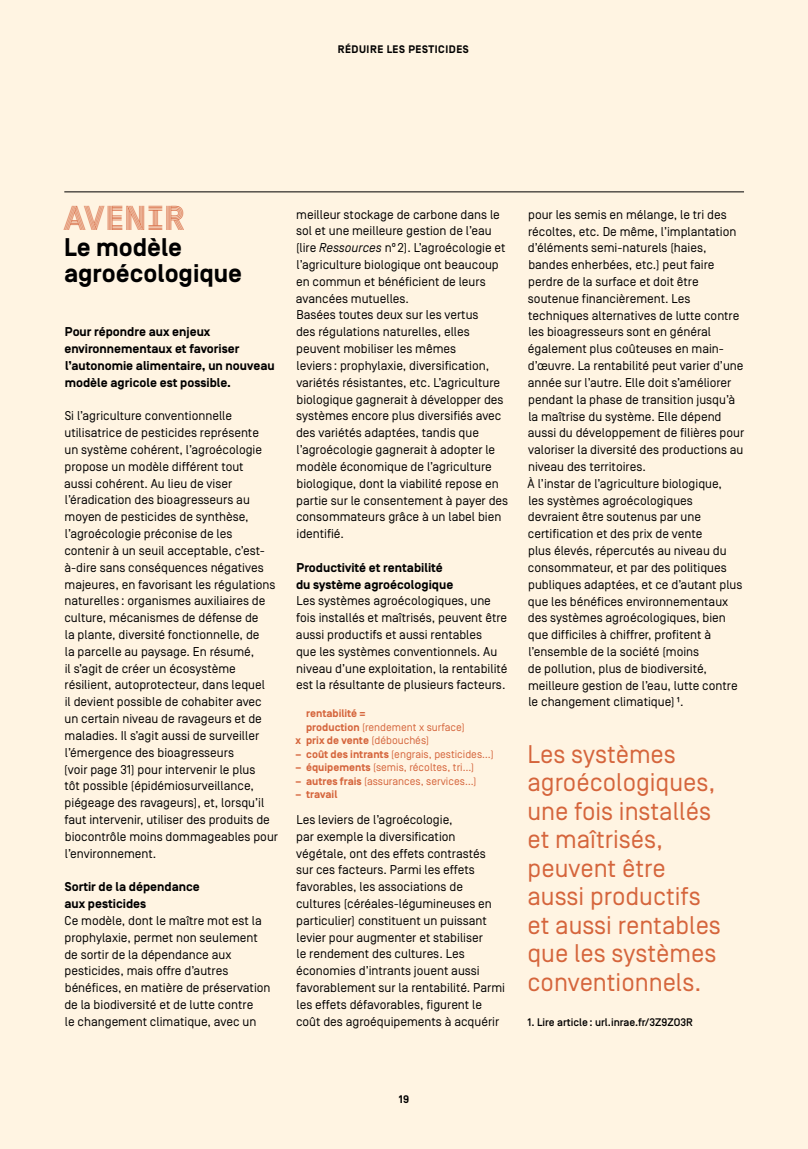
<style>
.page{position:relative;width:808px;height:1149px;background:#fff}
.page>*{position:absolute;margin:0;border:0;box-sizing:border-box;transform-origin:0 0}
.t1{font:34.5px "Parade Four";letter-spacing:.04em;color:#d5653c}
.t2{font:25.5px/28.5px "Simplon Norm";color:#d5653c}
.t3{font:700 25.5px/26.2px "Simplon Norm";color:#000}
.t4{font:12.75px/16.8px "Simplon Norm";color:#000}
.t5{font:700 12.75px/16.8px "Simplon Norm";color:#000}
.t6{font:10.95px "Simplon Norm";color:#d5653c}
.t7{font:700 10.95px "Simplon Norm";color:#d5653c}
.t8{font:500 10.95px "Simplon Norm";color:#000}
.t9{font:700 10.95px "Simplon Norm";letter-spacing:.05em;color:#000}
.s1{font-style:italic}
.s2{font-weight:700}
.s3{font-weight:400}
</style>
<div class="page">
<div style="left:0;top:0;width:808px;height:1148px;background:#fff4e2"></div>
<hr style="left:64px;top:191px;width:680px;height:1px;background:#000">
<p class="t9" style="left:338px;top:44px;width:133px">RÉDUIRE LES PESTICIDES</p>
<h1 class="t1" style="left:63px;top:198px;width:123px">AVENIR</h1>
<h2 class="t3" style="left:64px;top:235px;width:180px">Le modèle agroécologique</h2>
<p class="t5" style="left:64px;top:324px;width:212px">Pour répondre aux enjeux environnementaux et favoriser l’autonomie alimentaire, un nouveau modèle agricole est possible.</p>
<p class="t4" style="left:64px;top:407px;width:215px">Si l’agriculture conventionnelle utilisatrice de pesticides représente<br>un système cohérent, l’agroécologie propose un modèle différent tout<br>aussi cohérent. Au lieu de viser l’éradication des bioagresseurs au moyen de pesticides de synthèse, l’agroécologie préconise de les contenir à un seuil acceptable, c’est&shy;à-dire sans conséquences négatives majeures, en favorisant les régulations naturelles : organismes auxiliaires de culture, mécanismes de défense de<br>la plante, diversité fonctionnelle, de<br>la parcelle au paysage. En résumé,<br>il s’agit de créer un écosystème résilient, autoprotecteur, dans lequel<br>il devient possible de cohabiter avec un certain niveau de ravageurs et de maladies. Il s’agit aussi de surveiller l’émergence des bioagresseurs<br>(voir page 31) pour intervenir le plus<br>tôt possible (épidémiosurveillance, piégeage des ravageurs), et, lorsqu’il faut intervenir, utiliser des produits de biocontrôle moins dommageables pour l’environnement.</p>
<p class="t5" style="left:64px;top:878px;width:137px">Sortir de la dépendance aux pesticides</p>
<p class="t4" style="left:64px;top:912px;width:208px">Ce modèle, dont le maître mot est la prophylaxie, permet non seulement de sortir de la dépendance aux pesticides, mais offre d’autres bénéfices, en matière de préservation de la biodiversité et de lutte contre<br>le changement climatique, avec un</p>
<p class="t4" style="left:296px;top:206px;width:214px">meilleur stockage de carbone dans le sol et une meilleure gestion de l’eau (lire <span class="s1">Ressources</span> no2). L’agroécologie et l’agriculture biologique ont beaucoup en commun et bénéficient de leurs avancées mutuelles.<br>Basées toutes deux sur les vertus<br>des régulations naturelles, elles peuvent mobiliser les mêmes<br>leviers : prophylaxie, diversification, variétés résistantes, etc. L’agriculture biologique gagnerait à développer des systèmes encore plus diversifiés avec des variétés adaptées, tandis que l’agroécologie gagnerait à adopter le modèle économique de l’agriculture biologique, dont la viabilité repose en partie sur le consentement à payer des consommateurs grâce à un label bien identifié.</p>
<p class="t5" style="left:296px;top:559px;width:159px">Productivité et rentabilité du système agroécologique</p>
<p class="t4" style="left:296px;top:592px;width:213px">Les systèmes agroécologiques, une fois installés et maîtrisés, peuvent être aussi productifs et aussi rentables<br>que les systèmes conventionnels. Au niveau d’une exploitation, la rentabilité est la résultante de plusieurs facteurs.</p>
<p class="t7" style="left:306px;top:707px;width:61px">rentabilité =</p>
<p class="t6" style="left:306px;top:720px;width:160px"><span class="s2">production</span> (rendement x surface)</p>
<p class="t7" style="left:296px;top:734px;width:135px">x prix de vente <span class="s3">(débouchés)</span></p>
<p class="t6" style="left:296px;top:747px;width:200px"><span class="s2">– coût des intrants</span> (engrais, pesticides…)</p>
<p class="t6" style="left:296px;top:761px;width:180px"><span class="s2">– équipements</span> (semis, récoltes, tri…)</p>
<p class="t6" style="left:296px;top:774px;width:182px"><span class="s2">– autres frais</span> (assurances, services…)</p>
<p class="t7" style="left:296px;top:788px;width:43px">– travail</p>
<p class="t4" style="left:296px;top:811px;width:210px">Les leviers de l’agroécologie,<br>par exemple la diversification végétale, ont des effets contrastés sur ces facteurs. Parmi les effets favorables, les associations de cultures (céréales-légumineuses en particulier) constituent un puissant levier pour augmenter et stabiliser<br>le rendement des cultures. Les économies d’intrants jouent aussi favorablement sur la rentabilité. Parmi les effets défavorables, figurent le coût des agroéquipements à acquérir</p>
<p class="t4" style="left:528px;top:206px;width:218px">pour les semis en mélange, le tri des récoltes, etc. De même, l’implantation d’éléments semi-naturels (haies, bandes enherbées, etc.) peut faire perdre de la surface et doit être soutenue financièrement. Les techniques alternatives de lutte contre les bioagresseurs sont en général également plus coûteuses en main&shy;d’œuvre. La rentabilité peut varier d’une année sur l’autre. Elle doit s’améliorer pendant la phase de transition jusqu’à la maîtrise du système. Elle dépend aussi du développement de filières pour valoriser la diversité des productions au niveau des territoires.<br>À l’instar de l’agriculture biologique,<br>les systèmes agroécologiques devraient être soutenus par une certification et des prix de vente<br>plus élevés, répercutés au niveau du consommateur, et par des politiques publiques adaptées, et ce d’autant plus que les bénéfices environnementaux des systèmes agroécologiques, bien que difficiles à chiffrer, profitent à l’ensemble de la société (moins<br>de pollution, plus de biodiversité, meilleure gestion de l’eau, lutte contre le changement climatique)1.</p>
<h2 class="t2" style="left:527px;top:740px;width:195px">Les systèmes agroécologiques, une fois installés et maîtrisés, peuvent être aussi productifs et aussi rentables que les systèmes conventionnels.</h2>
<p class="t8" style="left:527px;top:1015px;width:167px">1. Lire article: url.inrae.fr/3Z9ZO3R</p>
<p class="t9" style="left:399px;top:1093px;width:12px">19</p>
</div>
